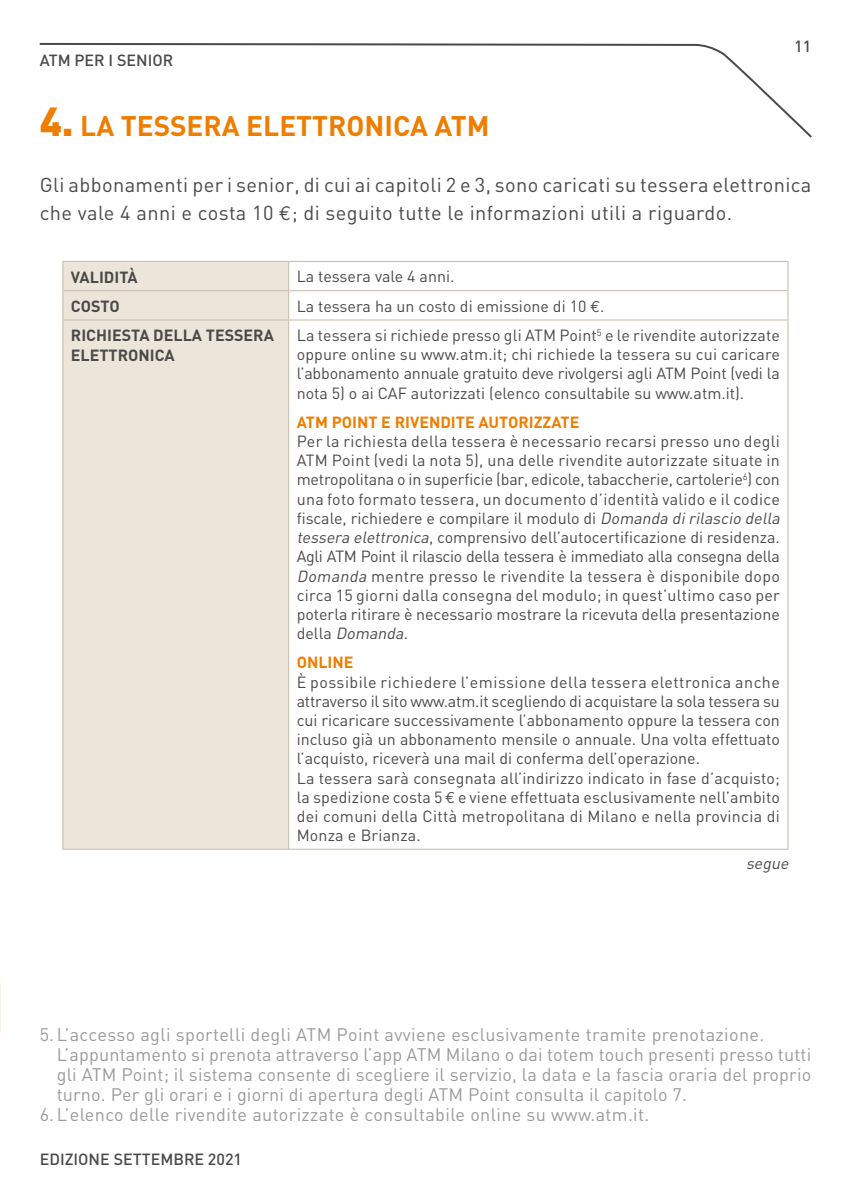
<style>
.page{position:relative;width:851px;height:1191px;background:#fff}
.page>*{position:absolute;margin:0;border:0;box-sizing:border-box;transform-origin:0 0}
.t1{font:700 28px "DIN";color:#ef7d00}
.t2{font:20px/28px "DIN";letter-spacing:.02em;color:#4a4a49}
.t3{font:18px/20px "DIN";letter-spacing:.01em;color:#9b9b9a}
.t4{font:16px/19.2px "DIN";color:#4a4a49}
.t5{font:700 16px/19.2px "DIN";color:#4a4a49}
.t6{font:500 16px "DIN";color:#4a4a49}
.t7{font:700 16px "DIN";color:#ef7d00}
.t8{font:italic 16px "DIN";color:#4a4a49}
.s1{font-weight:900;font-size:40px}
.s2{font-family:"Euro Mono"}
.s3{font-style:italic}
</style>
<div class="page">
<svg style="left:39px;top:42px;width:773px;height:96px"></svg>
<div style="left:63px;top:262px;width:225px;height:586px;background:#ece6da"></div>
<hr style="left:62px;top:261px;width:227px;height:1px;background:#c5b9ac">
<hr style="left:62px;top:290px;width:227px;height:1px;background:#c5b9ac">
<svg style="left:62px;top:262px;width:1px;height:57px"></svg>
<hr style="left:62px;top:319px;width:227px;height:1px;background:#c5b9ac">
<hr style="left:62px;top:320px;width:1px;height:528px;background:#c5b9ac">
<hr style="left:62px;top:848px;width:227px;height:1px;background:#c5b9ac">
<hr style="left:288px;top:261px;width:500px;height:1px;background:#c5b9ac">
<hr style="left:288px;top:290px;width:500px;height:1px;background:#c5b9ac">
<svg style="left:288px;top:262px;width:1px;height:57px"></svg>
<svg style="left:787px;top:262px;width:1px;height:57px"></svg>
<hr style="left:288px;top:319px;width:500px;height:1px;background:#c5b9ac">
<hr style="left:288px;top:320px;width:1px;height:528px;background:#c5b9ac">
<hr style="left:787px;top:320px;width:1px;height:528px;background:#c5b9ac">
<hr style="left:288px;top:848px;width:500px;height:1px;background:#c5b9ac">
<p class="t6" style="left:40px;top:50px;width:135px">ATM PER I SENIOR</p>
<h1 class="t1" style="left:40px;top:107px;width:451px"><span class="s1">4.</span> LA TESSERA ELETTRONICA ATM</h1>
<p class="t6" style="left:794px;top:36px;width:19px">11</p>
<p class="t2" style="left:40px;top:170px;width:773px">Gli abbonamenti per i senior, di cui ai capitoli 2 e 3, sono caricati su tessera elettronica che vale 4 anni e costa 10 <span class="s2">€</span>; di seguito tutte le informazioni utili a riguardo.</p>
<p class="t5" style="left:71px;top:267px;width:68px">VALIDITÀ</p>
<p class="t4" style="left:296px;top:267px;width:159px">La tessera vale 4 anni.</p>
<p class="t5" style="left:71px;top:296px;width:50px">COSTO</p>
<p class="t4" style="left:296px;top:296px;width:309px">La tessera ha un costo di emissione di 10 <span class="s2">€</span>.</p>
<p class="t5" style="left:71px;top:325px;width:204px">RICHIESTA DELLA TESSERA<br>ELETTRONICA</p>
<p class="t4" style="left:296px;top:325px;width:484px;text-align:justify">La tessera si richiede presso gli ATM Point<sup>5</sup> e le rivendite autorizzate oppure online su www.atm.it; chi richiede la tessera su cui caricare l’abbonamento annuale gratuito deve rivolgersi agli ATM Point (vedi la nota 5) o ai CAF autorizzati (elenco consultabile su www.atm.it).</p>
<p class="t7" style="left:297px;top:411px;width:284px">ATM POINT E RIVENDITE AUTORIZZATE</p>
<p class="t4" style="left:296px;top:431px;width:488px">Per la richiesta della tessera è necessario recarsi presso uno degli ATM Point (vedi la nota 5), una delle rivendite autorizzate situate in metropolitana o in superficie (bar, edicole, tabaccherie, cartolerie<sup>6</sup>) con una foto formato tessera, un documento d’identità valido e il codice fiscale, richiedere e compilare il modulo di <span class="s3">Domanda dirilascio della tessera elettronica</span>, comprensivo dell’autocertificazione di residenza.<br>Agli ATM Point il rilascio della tessera è immediato alla consegna della <span class="s3">Domanda</span> mentre presso le rivendite la tessera è disponibile dopo circa 15 giorni dalla consegna del modulo; in quest’ultimo caso per poterla ritirare è necessario mostrare la ricevuta della presentazione d e l la <span class="s3">Domanda</span>.</p>
<p class="t7" style="left:296px;top:652px;width:58px">ONLINE</p>
<p class="t4" style="left:296px;top:672px;width:484px">È possibile richiedere l’emissione della tessera elettronica anche attraverso il sito www.atm.it scegliendo di acquistare la sola tessera su cui ricaricare successivamente l’abbonamento oppure la tessera con incluso già un abbonamento mensile o annuale. Una volta effettuato l’acquisto, riceverà una mail di conferma dell’operazione.<br>La tessera sarà consegnata all’indirizzo indicato in fase d’acquisto; la spedizione costa 5 <span class="s2">€</span> e viene effettuata esclusivamente nell’ambito dei comuni della Città metropolitana di Milano e nella provincia di Monza e Brianza.</p>
<p class="t8" style="left:746px;top:853px;width:47px">segue</p>
<p class="t3" style="left:57px;top:1024px;width:756px;text-indent:-17px">5. L’accesso agli sportelli degli ATM Point avviene esclusivamente tramite prenotazione.<br>L’appuntamento si prenota attraverso l’app ATM Milano o dai totem touch presenti presso tutti gli ATM Point; il sistema consente di scegliere il servizio, la data e la fascia oraria del proprio turno. Per gli orari e i giorni di apertura degli ATM Point consulta il capitolo 7.</p>
<p class="t3" style="left:40px;top:1104px;width:611px">6. L’elenco delle rivendite autorizzate è consultabile online su www.atm.it.</p>
<p class="t6" style="left:40px;top:1148px;width:204px">EDIZIONE SETTEMBRE 2021</p>
</div>
